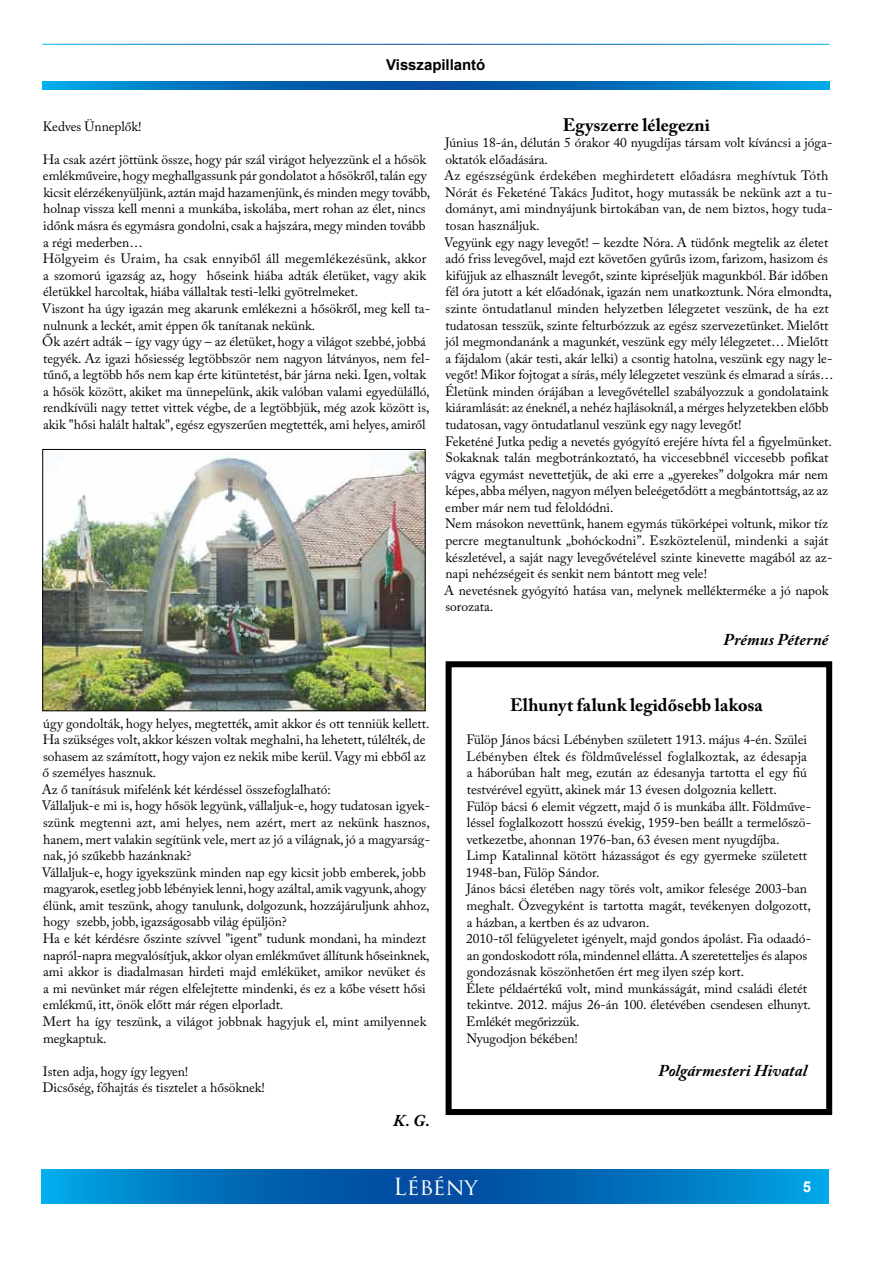
<style>
.page{position:relative;width:893px;height:1263px;background:#fff}
.page>*{position:absolute;margin:0;border:0;box-sizing:border-box;transform-origin:0 0}
.t1{font:22.95px "Trajan Pro";color:#fff}
.t2{font:700 18px "Adobe Caslon Pro";letter-spacing:.005em;color:#000}
.t3{font:italic 700 16.5px "Adobe Caslon Pro";letter-spacing:.005em;color:#000}
.t4{font:700 15px "Arial";letter-spacing:-.005em;color:#000}
.t5{font:700 15px "Arial";color:#fff}
.t6{font:13.5px/16.6px "Adobe Caslon Pro";letter-spacing:-.005em;color:#000}
</style>
<div class="page">
<svg style="left:42px;top:1169px;width:786px;height:34px;background:#0071bc"></svg>
<svg style="left:42px;top:81px;width:787px;height:9px;background:#0071bc"></svg>
<img style="left:45px;top:451px;width:378px;height:258px">
<div style="left:43px;top:449px;width:382px;height:262px;border:1px solid #000"></div>
<div style="left:446px;top:661px;width:386px;height:454px;border:6px solid #000"></div>
<p class="t4" style="left:386px;top:55px;width:101px">Visszapillantó</p>
<p class="t6" style="left:43px;top:118px;width:100px">Kedves Ünneplők!</p>
<p class="t6" style="left:42px;top:151px;width:390px">Ha csak azért jöttünk össze, hogy pár szál virágot helyezzünk el a hősök emlékműveire, hogy meghallgassunk pár gondolatot a hősökről, talán egy kicsit elérzékenyüljünk, aztán majd hazamenjünk, és minden megy tovább, holnap vissza kell menni a munkába, iskolába, mert rohan az élet, nincs időnk másra és egymásra gondolni, csak a hajszára, megy minden tovább a régi mederben…<br>Hölgyeim és Uraim, ha csak ennyiből áll megemlékezésünk, akkor a szomorú igazság az, hogy hőseink hiába adták életüket, vagy akik életükkel harcoltak, hiába vállaltak testi-lelki gyötrelmeket.<br>Viszont ha úgy igazán meg akarunk emlékezni a hősökről, meg kell ta&shy;nulnunk a leckét, amit éppen ők tanítanak nekünk.<br>Ők azért adták – így vagy úgy – az életüket, hogy a világot szebbé, jobbá tegyék. Az igazi hősiesség legtöbbször nem nagyon látványos, nem fel&shy;tűnő, a legtöbb hős nem kap érte kitüntetést, bár járna neki. Igen, voltak a hősök között, akiket ma ünnepelünk, akik valóban valami egyedülálló, rendkívüli nagy tettet vittek végbe, de a legtöbbjük, még azok között is, akik "hősi halált haltak", egész egyszerűen megtették, ami helyes, amiről</p>
<h2 class="t2" style="left:563px;top:114px;width:149px">Egyszerre lélegezni</h2>
<p class="t6" style="left:444px;top:134px;width:391px">Június 18-án, délután 5 órakor 40 nyugdíjas társam volt kíváncsi a jóga&shy;oktatók előadására.<br>Az egészségünk érdekében meghirdetett előadásra meghívtuk Tóth Nórát és Feketéné Takács Juditot, hogy mutassák be nekünk azt a tu&shy;dományt, ami mindnyájunk birtokában van, de nem biztos, hogy tuda&shy;tosan használjuk.<br>Vegyünk egy nagy levegőt! – kezdte Nóra. A tüdőnk megtelik az életet adó friss levegővel, majd ezt követően gyűrűs izom, farizom, hasizom és kifújjuk az elhasznált levegőt, szinte kipréseljük magunkból. Bár időben fél óra jutott a két előadónak, igazán nem unatkoztunk. Nóra elmondta, szinte öntudatlanul minden helyzetben lélegzetet veszünk, de ha ezt tudatosan tesszük, szinte felturbózzuk az egész szervezetünket. Mielőtt jól megmondanánk a magunkét, veszünk egy mély lélegzetet… Mielőtt a fájdalom (akár testi, akár lelki) a csontig hatolna, veszünk egy nagy le&shy;vegőt! Mikor fojtogat a sírás, mély lélegzetet veszünk és elmarad a sírás… Életünk minden órájában a levegővétellel szabályozzuk a gondolataink kiáramlását: az éneknél, a nehéz hajlásoknál, a mérges helyzetekben előbb tudatosan, vagy öntudatlanul veszünk egy nagy levegőt!<br>Feketéné Jutka pedig a nevetés gyógyító erejére hívta fel a figyelmünket.<br>Sokaknak talán megbotránkoztató, ha viccesebbnél viccesebb pofikat vágva egymást nevettetjük, de aki erre a „gyerekes” dolgokra már nem képes, abba mélyen, nagyon mélyen beleégetődött a megbántottság, az az ember már nem tud feloldódni.<br>Nem másokon nevettünk, hanem egymás tükörképei voltunk, mikor tíz percre megtanultunk „bohóckodni”. Eszköztelenül, mindenki a saját készletével, a saját nagy levegővételével szinte kinevette magából az az&shy;napi nehézségeit és senkit nem bántott meg vele!<br>A nevetésnek gyógyító hatása van, melynek mellékterméke a jó napok sorozata.</p>
<p class="t3" style="left:723px;top:629px;width:106px">Prémus Péterné</p>
<p class="t6" style="left:42px;top:714px;width:390px">úgy gondolták, hogy helyes, megtették, amit akkor és ott tenniük kellett.<br>Ha szükséges volt, akkor készen voltak meghalni, ha lehetett, túlélték, de sohasem az számított, hogy vajon ez nekik mibe kerül. Vagy mi ebből az ő személyes hasznuk.<br>Az ő tanításuk mifelénk két kérdéssel összefoglalható:<br>Vállaljuk-e mi is, hogy hősök legyünk, vállaljuk-e, hogy tudatosan igyek&shy;szünk megtenni azt, ami helyes, nem azért, mert az nekünk hasznos, hanem, mert valakin segítünk vele, mert az jó a világnak, jó a magyarság&shy;nak, jó szűkebb hazánknak?<br>Vállaljuk-e, hogy igyekszünk minden nap egy kicsit jobb emberek, jobb magyarok, esetleg jobb lébényiek lenni, hogy azáltal, amik vagyunk, ahogy élünk, amit teszünk, ahogy tanulunk, dolgozunk, hozzájáruljunk ahhoz, hogy szebb, jobb, igazságosabb világ épüljön?<br>Ha e két kérdésre őszinte szívvel "igent" tudunk mondani, ha mindezt napról-napra megvalósítjuk, akkor olyan emlékművet állítunk hőseinknek, ami akkor is diadalmasan hirdeti majd emléküket, amikor nevüket és a mi nevünket már régen elfelejtette mindenki, és ez a kőbe vésett hősi emlékmű, itt, önök előtt már régen elporladt.<br>Mert ha így teszünk, a világot jobbnak hagyjuk el, mint amilyennek megkaptuk.</p>
<p class="t6" style="left:43px;top:1063px;width:224px">Isten adja, hogy így legyen!<br>Dicsőség, főhajtás és tisztelet a hősöknek!</p>
<p class="t3" style="left:393px;top:1110px;width:38px">K. G.</p>
<h2 class="t2" style="left:510px;top:694px;width:254px">Elhunyt falunk legidősebb lakosa</h2>
<p class="t6" style="left:466px;top:731px;width:347px">Fülöp János bácsi Lébényben született 1913. május 4-én. Szülei Lébényben éltek és földműveléssel foglalkoztak, az édesapja a háborúban halt meg, ezután az édesanyja tartotta el egy fiú testvérével együtt, akinek már 13 évesen dolgoznia kellett.<br>Fülöp bácsi 6 elemit végzett, majd ő is munkába állt. Földműve&shy;léssel foglalkozott hosszú évekig, 1959-ben beállt a termelőszö&shy;vetkezetbe, ahonnan 1976-ban, 63 évesen ment nyugdíjba.<br>Limp Katalinnal kötött házasságot és egy gyermeke született 1948-ban, Fülöp Sándor.<br>János bácsi életében nagy törés volt, amikor felesége 2003-ban meghalt. Özvegyként is tartotta magát, tevékenyen dolgozott, a házban, a kertben és az udvaron.<br>2010-től felügyeletet igényelt, majd gondos ápolást. Fia odaadó&shy;an gondoskodott róla, mindennel ellátta. A szeretetteljes és alapos gondozásnak köszönhetően ért meg ilyen szép kort.<br>Élete példaértékű volt, mind munkásságát, mind családi életét tekintve. 2012. május 26-án 100. életévében csendesen elhunyt.<br>Emlékét megőrizzük.<br>Nyugodjon békében!</p>
<p class="t3" style="left:658px;top:1060px;width:150px">Polgármesteri Hivatal</p>
<h1 class="t1" style="left:393px;top:1172px;width:86px">Lébény</h1>
<p class="t5" style="left:803px;top:1177px;width:10px">5</p>
</div>
